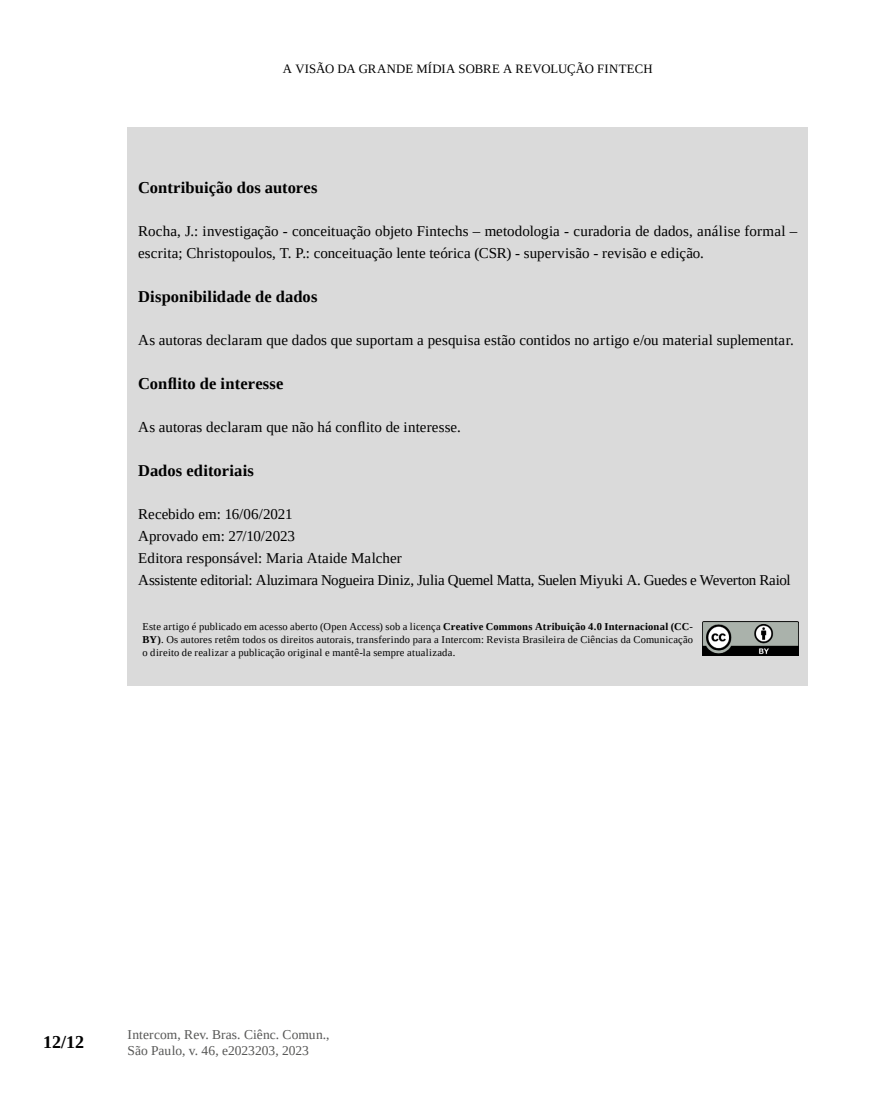
<style>
.page{position:relative;width:893px;height:1106px;background:#fff}
.page>*{position:absolute;margin:0;border:0;box-sizing:border-box;transform-origin:0 0}
.t1{font:700 18px "Liberation Serif";color:#000}
.t2{font:700 16.5px "Liberation Serif";letter-spacing:.005em;color:#000}
.t3{font:15px/21.8px "Liberation Serif";color:#000}
.t4{font:13.5px/16.2px "Liberation Serif";letter-spacing:.005em;color:#575756}
.t5{font:12.75px "Liberation Serif";letter-spacing:.005em;color:#000}
.t6{font:10.5px/12.6px "Liberation Serif";letter-spacing:.025em;color:#000;text-align:justify}
.s1{font-weight:700}
</style>
<div class="page">
<div style="left:128px;top:128px;width:680px;height:558px;background:#dadada"></div>
<img style="left:702px;top:622px;width:96px;height:33px">
<p class="t5" style="left:283px;top:60px;width:371px">A VISÃO DA GRANDE MÍDIA SOBRE A REVOLUÇÃO FINTECH</p>
<p class="t2" style="left:138px;top:176px;width:181px">Contribuição dos autores</p>
<p class="t3" style="left:138px;top:220px;width:661px">Rocha, J.: investigação - conceituação objeto Fintechs – metodologia - curadoria de dados, análise formal – escrita; Christopoulos, T. P.: conceituação lente teórica (CSR) - supervisão - revisão e edição.</p>
<p class="t2" style="left:138px;top:285px;width:181px">Disponibilidade de dados</p>
<p class="t3" style="left:138px;top:329px;width:657px">As autoras declaram que dados que suportam a pesquisa estão contidos no artigo e/ou material suplementar.</p>
<p class="t2" style="left:138px;top:372px;width:147px">Conflito de interesse</p>
<p class="t3" style="left:138px;top:416px;width:324px">As autoras declaram que não há conflito de interesse.</p>
<p class="t2" style="left:138px;top:459px;width:117px">Dados editoriais</p>
<p class="t3" style="left:138px;top:503px;width:654px">Recebido em: 16/06/2021<br>Aprovado em: 27/10/2023<br>Editora responsável: Maria Ataide Malcher<br>Assistente editorial: Aluzimara Nogueira Diniz, Julia Quemel Matta, Suelen Miyuki A. Guedes e Weverton Raiol</p>
<p class="t6" style="left:142px;top:620px;width:552px">Este artigo é publicado em acesso aberto (Open Access) sob a licença <span class="s1">Creative Commons Atribuição 4.0 Internacional (CC-BY)</span>. Os autores retêm todos os direitos autorais, transferindo para a Intercom: Revista Brasileira de Ciências da Comunicação o direito de realizar a publicação original e mantê-la sempre atualizada.</p>
<p class="t1" style="left:43px;top:1030px;width:43px">12/12</p>
<p class="t4" style="left:128px;top:1026px;width:204px">Intercom, Rev. Bras. Ciênc. Comun.,<br>São Paulo, v. 46, e2023203, 2023</p>
</div>
